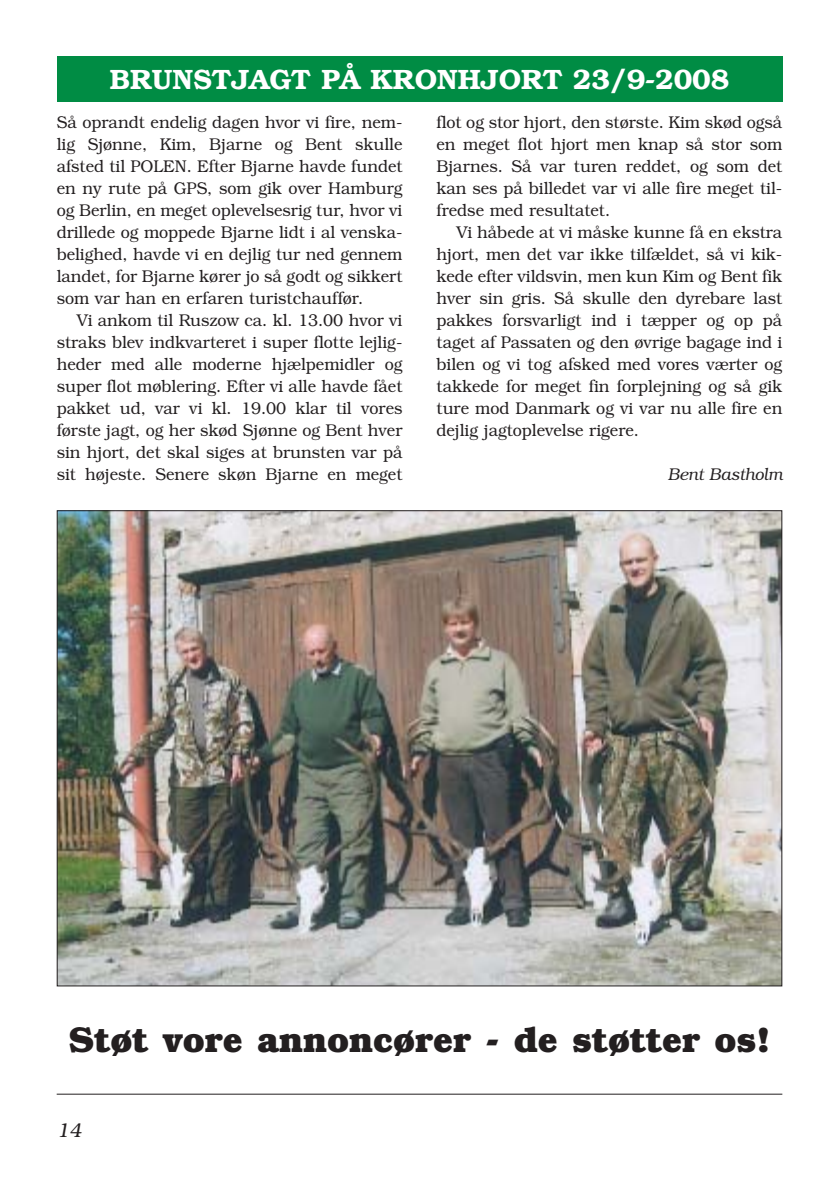
<style>
.page{position:relative;width:840px;height:1190px;background:#fff}
.page>*{position:absolute;margin:0;border:0;box-sizing:border-box;transform-origin:0 0}
.t1{font:700 36px "Bookman";color:#231f20}
.t2{font:600 28px "Bookman";color:#fff}
.t3{font:italic 300 20px "Bookman";color:#231f20}
.t4{font:300 17px/22px "Bookman";color:#231f20;text-align:justify;scale:.95 1}
.t5{font:italic 300 17px "Bookman";color:#231f20;scale:.95 1}
</style>
<div class="page">
<div style="left:57px;top:57px;width:725px;height:45px;background:#008c44"></div>
<hr style="left:57px;top:1094px;width:725px;height:1px;background:#231f20">
<img style="left:59px;top:512px;width:721px;height:472px">
<h2 class="t2" style="left:110px;top:69px;width:621px">BRUNSTJAGT PÅ KRONHJORT 23/9-2008</h2>
<p class="t4" style="left:57px;top:113px;width:366px">Så oprandt endelig dagen hvor vi fire, nem&shy;lig Sjønne, Kim, Bjarne og Bent skulle afsted til POLEN. Efter Bjarne havde fundet en ny rute på GPS, som gik over Hamburg og Berlin, en meget oplevelsesrig tur, hvor vi drillede og moppede Bjarne lidt i al venska&shy;belighed, havde vi en dejlig tur ned gennem landet, for Bjarne kører jo så godt og sikkert som var han en erfaren turistchauffør.</p>
<p class="t4" style="left:57px;top:311px;width:366px;text-indent:20px">Vi ankom til Ruszow ca. kl. 13.00 hvor vi straks blev indkvarteret i super flotte lejlig&shy;heder med alle moderne hjælpemidler og super flot møblering. Efter vi alle havde fået pakket ud, var vi kl. 19.00 klar til vores første jagt, og her skød Sjønne og Bent hver sin hjort, det skal siges at brunsten var på sit højeste. Senere skøn Bjarne en meget</p>
<p class="t4" style="left:437px;top:113px;width:366px">flot og stor hjort, den største. Kim skød også en meget flot hjort men knap så stor som Bjarnes. Så var turen reddet, og som det kan ses på billedet var vi alle fire meget til&shy;fredse med resultatet.</p>
<p class="t4" style="left:437px;top:223px;width:366px;text-indent:20px">Vi håbede at vi måske kunne få en ekstra hjort, men det var ikke tilfældet, så vi kik&shy;kede efter vildsvin, men kun Kim og Bent fik hver sin gris. Så skulle den dyrebare last pakkes forsvarligt ind i tæpper og op på taget af Passaten og den øvrige bagage ind i bilen og vi tog afsked med vores værter og takkede for meget fin forplejning og så gik ture mod Danmark og vi var nu alle fire en dejlig jagtoplevelse rigere.</p>
<p class="t5" style="left:668px;top:467px;width:122px">Bent Bastholm</p>
<h1 class="t1" style="left:68px;top:1026px;width:704px">Støt vore annoncører - de støtter os!</h1>
<p class="t3" style="left:57px;top:1123px;width:26px">14</p>
</div>
